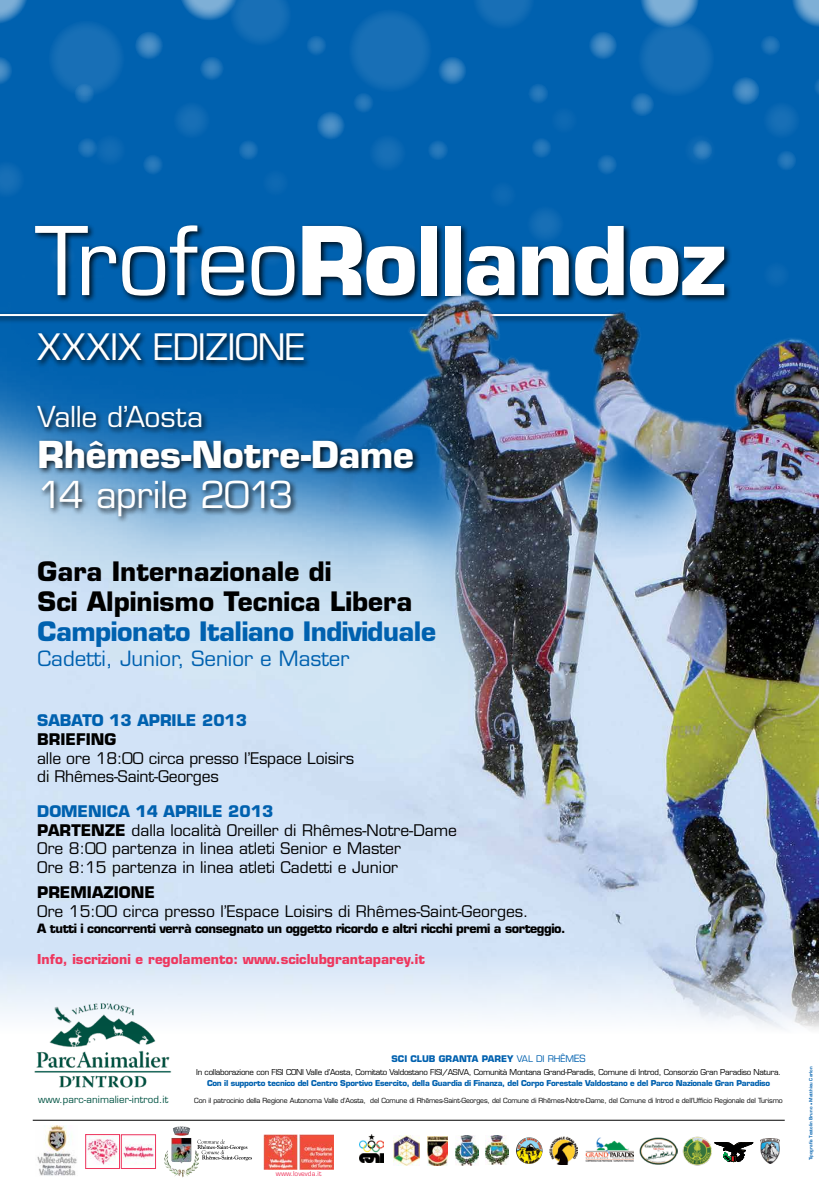
<style>
.page{position:relative;width:819px;height:1191px;background:#0061af}
.page>*{position:absolute;margin:0;border:0;box-sizing:border-box;transform-origin:0 0}
.t1{font:700 92.14px "Eurostile LT Std";letter-spacing:-.025em;color:#fff}
.t2{font:700 36.23px "Eurostile LT Std";letter-spacing:-.01em;color:#fff}
.t3{font:36.23px "Eurostile LT Std";letter-spacing:-.02em;color:#fff}
.t4{font:35.52px "Eurostile LT Std";letter-spacing:-.015em;color:#fff}
.t5{font:28.18px "Eurostile LT Std";letter-spacing:-.01em;color:#fff}
.t6{font:700 26.07px/29.8px "Eurostile LT Std";color:#000}
.t7{font:700 26.07px "Eurostile LT Std";letter-spacing:-.02em;color:#0061af}
.t8{font:20.56px "Eurostile LT Std";color:#0061af}
.t9{font:15.66px/18.7px "Eurostile LT Std";color:#000}
.t10{font:700 15.66px "Eurostile LT Std";color:#000}
.t11{font:700 15.66px "Eurostile LT Std";color:#0061af}
.t12{font:700 13.3px "Eurostile LT Std";color:#ee375e}
.t13{font:700 12.51px "Eurostile LT Std";letter-spacing:-.04em;color:#000}
.t14{font:9.71px "Eurostile LT Std";letter-spacing:.01em;color:#005343}
.t15{font:700 8.92px "Eurostile LT Std";letter-spacing:-.005em;color:#0061af}
.t16{font:8.92px "Eurostile LT Std";letter-spacing:-.01em;color:#0061af}
.t17{font:7.88px "Eurostile LT Std";letter-spacing:-.03em;color:#000}
.t18{font:700 7.88px "Eurostile LT Std";letter-spacing:-.03em;color:#0061af}
.t19{font:6.91px "Eurostile LT Std";letter-spacing:-.02em;color:#000}
.t20{font:6.48px "Eurostile LT Std";color:#ee375e}
.t21{font:600 4.38px "Eurostile LT Std";color:#0061af}
.s1{font-weight:400}
.s2{font-weight:700;color:#0061af}
.s3{font-weight:700}
.s4{font-size:9.8px}
.s5{font-size:6.83px}
</style>
<div class="page">
<div style="left:32px;top:223px;width:700px;height:81px;background:#000;opacity:.85"></div>
<div style="left:173px;top:102px;width:37px;height:37px;background:#0e69b3;border-radius:50%"></div>
<div style="left:262px;top:170px;width:27px;height:26px;background:#0765b1;border-radius:50%"></div>
<div style="left:95px;top:135px;width:31px;height:31px;background:#0a67b2;border-radius:50%"></div>
<svg style="left:0;top:165px;width:21px;height:29px"></svg>
<svg style="left:48px;top:20px;width:77px;height:77px;fill:#186fb6"></svg>
<svg style="left:49px;top:243px;width:27px;height:27px"></svg>
<div style="left:369px;top:135px;width:37px;height:37px;background:#0d69b3;border-radius:50%"></div>
<svg style="left:348px;top:9px;width:84px;height:84px;fill:#186fb6"></svg>
<svg style="left:173px;top:262px;width:27px;height:26px"></svg>
<svg style="left:258px;top:240px;width:27px;height:27px"></svg>
<div style="left:762px;top:102px;width:37px;height:37px;background:#0d69b3;border-radius:50%"></div>
<div style="left:684px;top:135px;width:31px;height:31px;background:#0664b0;border-radius:50%"></div>
<div style="left:527px;top:206px;width:37px;height:37px;background:#0d69b3;border-radius:50%"></div>
<svg style="left:637px;top:20px;width:77px;height:77px;fill:#186fb6"></svg>
<svg style="left:476px;top:0;width:55px;height:26px"></svg>
<svg style="left:392px;top:243px;width:27px;height:27px"></svg>
<div style="left:550px;top:107px;width:27px;height:27px;background:#0765b1;border-radius:50%"></div>
<svg style="left:638px;top:243px;width:27px;height:27px"></svg>
<div style="left:489px;top:181px;width:27px;height:27px;background:#0765b1;border-radius:50%"></div>
<div style="left:762px;top:262px;width:27px;height:26px;background:#0765b1;border-radius:50%"></div>
<svg style="left:588px;top:31px;width:29px;height:29px"></svg>
<svg style="left:528px;top:83px;width:20px;height:21px"></svg>
<svg style="left:629px;top:92px;width:25px;height:25px"></svg>
<svg style="left:731px;top:77px;width:28px;height:28px"></svg>
<svg style="left:641px;top:0;width:57px;height:28px"></svg>
<svg style="left:792px;top:0;width:27px;height:27px"></svg>
<svg style="left:775px;top:150px;width:21px;height:21px"></svg>
<svg style="left:759px;top:35px;width:21px;height:21px"></svg>
<svg style="left:691px;top:140px;width:21px;height:21px"></svg>
<svg style="left:815px;top:80px;width:4px;height:14px"></svg>
<svg style="left:438px;top:57px;width:28px;height:28px"></svg>
<svg style="left:596px;top:154px;width:21px;height:21px"></svg>
<svg style="left:531px;top:138px;width:20px;height:20px"></svg>
<svg style="left:135px;top:31px;width:29px;height:29px"></svg>
<svg style="left:74px;top:83px;width:21px;height:21px"></svg>
<svg style="left:200px;top:57px;width:24px;height:24px"></svg>
<svg style="left:316px;top:111px;width:29px;height:29px"></svg>
<svg style="left:181px;top:0;width:107px;height:43px"></svg>
<svg style="left:427px;top:140px;width:21px;height:21px"></svg>
<svg style="left:306px;top:35px;width:21px;height:21px"></svg>
<svg style="left:238px;top:140px;width:21px;height:21px"></svg>
<svg style="left:353px;top:93px;width:21px;height:20px"></svg>
<svg style="left:0;top:57px;width:12px;height:27px"></svg>
<svg style="left:0;top:0;width:27px;height:23px"></svg>
<svg style="left:143px;top:154px;width:21px;height:21px"></svg>
<svg style="left:78px;top:138px;width:20px;height:20px"></svg>
<img style="left:0;top:275px;width:819px;height:678px">
<svg style="left:0;top:953px;width:819px;height:238px;background:#f2f5f9"></svg>
<div style="left:35px;top:330px;width:276px;height:38px;background:#000;opacity:.85"></div>
<div style="left:35px;top:404px;width:386px;height:120px;background:#000;opacity:.85"></div>
<img style="left:359px;top:1134px;width:24px;height:28px">
<img style="left:427px;top:1136px;width:20px;height:29px">
<img style="left:393px;top:1135px;width:26px;height:30px">
<img style="left:549px;top:1136px;width:28px;height:28px">
<img style="left:585px;top:1137px;width:48px;height:24px">
<img style="left:639px;top:1137px;width:38px;height:27px">
<svg style="left:714px;top:1142px;width:39px;height:20px"></svg>
<img style="left:760px;top:1138px;width:19px;height:25px">
<img style="left:455px;top:1135px;width:23px;height:30px">
<img style="left:486px;top:1135px;width:22px;height:29px">
<img style="left:516px;top:1137px;width:26px;height:26px;border-radius:13px">
<img style="left:682px;top:1136px;width:30px;height:29px">
<img style="left:36px;top:1125px;width:42px;height:51px">
<svg style="left:197px;top:1139px;width:55px;height:21px"></svg>
<img style="left:87px;top:1136px;width:31px;height:30px">
<div style="left:85px;top:1134px;width:35px;height:34px;border:1px solid #ee375e"></div>
<img style="left:123px;top:1136px;width:31px;height:30px">
<div style="left:121px;top:1134px;width:35px;height:34px;border:1px solid #ee375e"></div>
<img style="left:263px;top:1134px;width:71px;height:35px">
<hr style="left:33px;top:1120px;width:751px;height:1px;background:#000">
<img style="left:32px;top:997px;width:142px;height:93px">
<h1 class="t1" style="left:35px;top:204px;width:692px"><span class="s1">Trofeo</span>Rollandoz</h1>
<h3 class="t4" style="left:38px;top:325px;width:269px">XXXIX edizione</h3>
<h3 class="t5" style="left:38px;top:400px;width:167px">Valle d’Aosta</h3>
<h2 class="t2" style="left:38px;top:432px;width:378px">Rhêmes-Notre-Dame</h2>
<h2 class="t3" style="left:38px;top:473px;width:257px">14 aprile 2013</h2>
<h3 class="t6" style="left:38px;top:556px;width:376px">Gara Internazionale di<br>Sci Alpinismo Tecnica Libera</h3>
<h3 class="t7" style="left:38px;top:615px;width:400px">Campionato Italiano Individuale</h3>
<h3 class="t8" style="left:38px;top:646px;width:313px">Cadetti, Junior, Senior e Master</h3>
<p class="t11" style="left:37px;top:710px;width:211px">SABATO 13 APRILE 2013</p>
<p class="t10" style="left:37px;top:729px;width:80px">BRIEFING</p>
<p class="t9" style="left:37px;top:748px;width:318px">alle ore 18:00 circa presso l’Espace Loisirs di Rhêmes-Saint-Georges</p>
<p class="t9" style="left:37px;top:801px;width:421px"><span class="s2">DOMENICA 14 APRILE 2013<br></span><span class="s3">PARTENZE</span> dalla località Oreiller di Rhêmes-Notre-Dame Ore 8:00 partenza in linea atleti Senior e Master<br>Ore 8:15 partenza in linea atleti Cadetti e Junior</p>
<p class="t10" style="left:37px;top:882px;width:119px">PREMIAZIONE</p>
<p class="t9" style="left:37px;top:902px;width:493px">Ore 15:00 circa presso l’Espace Loisirs di Rhêmes-Saint-Georges.</p>
<p class="t13" style="left:37px;top:920px;width:529px">A tutti i concorrenti verrà consegnato un oggetto ricordo e altri ricchi premi a sorteggio.</p>
<p class="t12" style="left:37px;top:950px;width:389px">Info, iscrizioni e regolamento: www.sciclubgrantaparey.it</p>
<p class="t14" style="left:38px;top:1093px;width:132px">www.parc-animalier-introd.it</p>
<p class="t15" style="left:391px;top:1053px;width:62px">Sci Club Granta</p>
<p class="t15" style="left:481px;top:1053px;width:14px">Pare</p>
<p class="t16" style="left:507px;top:1053px;width:79px"><span class="s3">y</span> Val di Rhêm<span class="s4">es</span></p>
<p class="t17" style="left:196px;top:1067px;width:586px">In collaborazione con FISI CON I Valle d’Aosta, Comitato Valdostano FISI/ASIVA, Comunità Montana Grand-Paradis, Comune di Introd, Consorzio Gran Paradiso Natura.</p>
<p class="t18" style="left:207px;top:1078px;width:564px">Con il supporto tecnico del Centro Sportivo Esercito, della Guardia di Finanza, del Corpo Forestale Valdostano e del Parco Nazionale Gran Paradiso</p>
<p class="t19" style="left:194px;top:1095px;width:590px">Con il patrocinio della Regione Autonoma Valle d’Aosta, del Comune di Rhêmes-Saint-Georges, del Comune di Rhêmes-Notre-Dame, del Comune di Introd e dell’Ufficio Regionale del Turismo</p>
<p class="t20" style="left:276px;top:1170px;width:47px"><span class="s5">www.</span>lovevda.it</p>
<p class="t21" style="left:808px;top:1160px;width:95px;rotate:-90deg">Tipografia Testolin Bruno • Matthieu Carlon</p>
</div>
